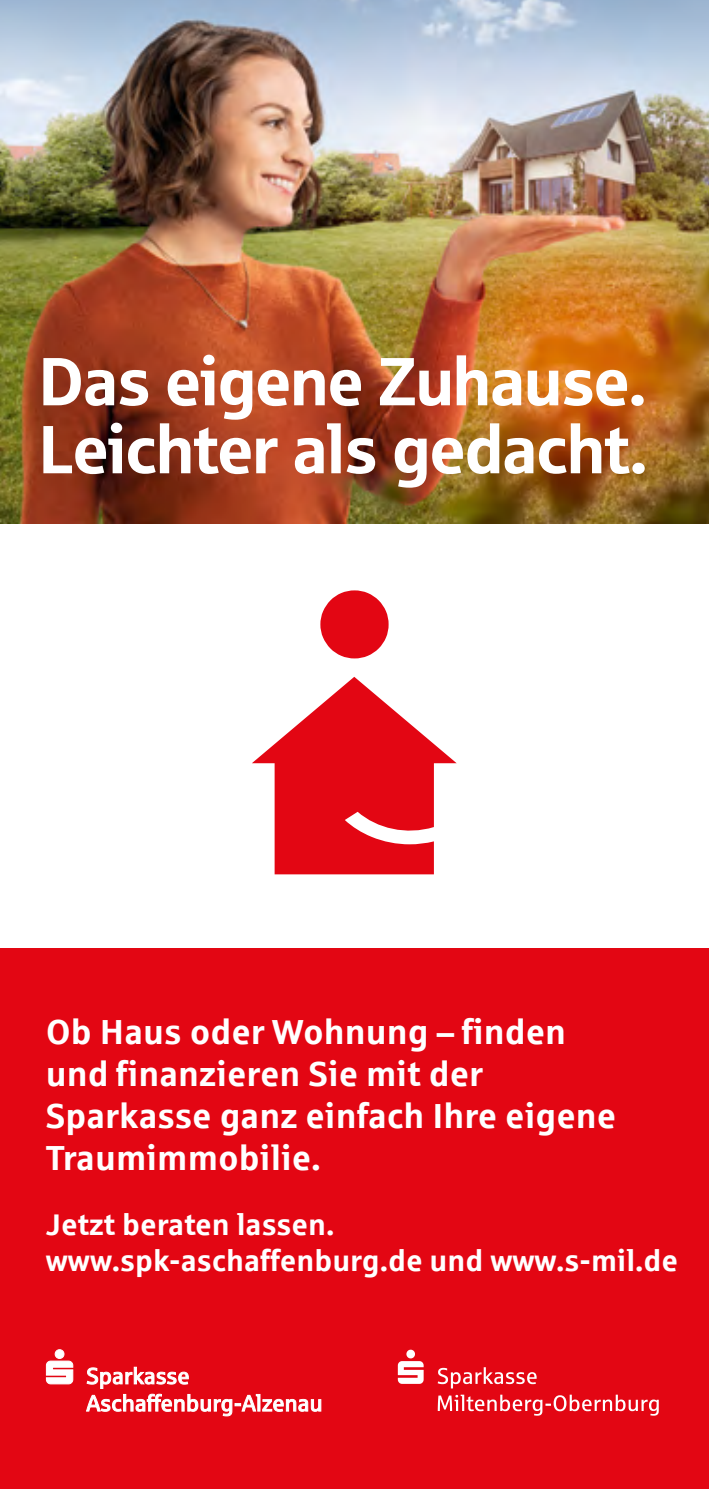
<style>
.page{position:relative;width:709px;height:1489px;background:#fff}
.page>*{position:absolute;margin:0;border:0;box-sizing:border-box;transform-origin:0 0}
.t1{font:68px/68px "Sparkasse Head";color:#fff}
.t2{font:700 34.75px/41.8px "Sparkasse Rg";color:#fff}
.t3{font:700 29.75px/35.8px "Sparkasse Rg";color:#fff}
</style>
<div class="page">
<div style="left:0;top:948px;width:709px;height:540px;background:#e30613"></div>
<img style="left:0;top:0;width:709px;height:523px">
<svg style="left:252px;top:590px;width:204px;height:284px"></svg>
<svg style="left:398px;top:1349px;width:138px;height:39px"></svg>
<svg style="left:438px;top:1394px;width:220px;height:21px"></svg>
<svg style="left:46px;top:1349px;width:275px;height:66px"></svg>
<h1 class="t1" style="left:40px;top:345px;width:609px">Das eigene Zuhause.<br>Leichter als gedacht.</h1>
<p class="t2" style="left:46px;top:1009px;width:571px">Ob Haus oder Wohnung – finden und finanzieren Sie mit der<br>Sparkasse ganz einfach Ihre eigene<br>Traumimmobilie.</p>
<p class="t3" style="left:46px;top:1205px;width:633px">Jetzt beraten lassen. www.spk-aschaffenburg.de und www.s-mil.de</p>
</div>
